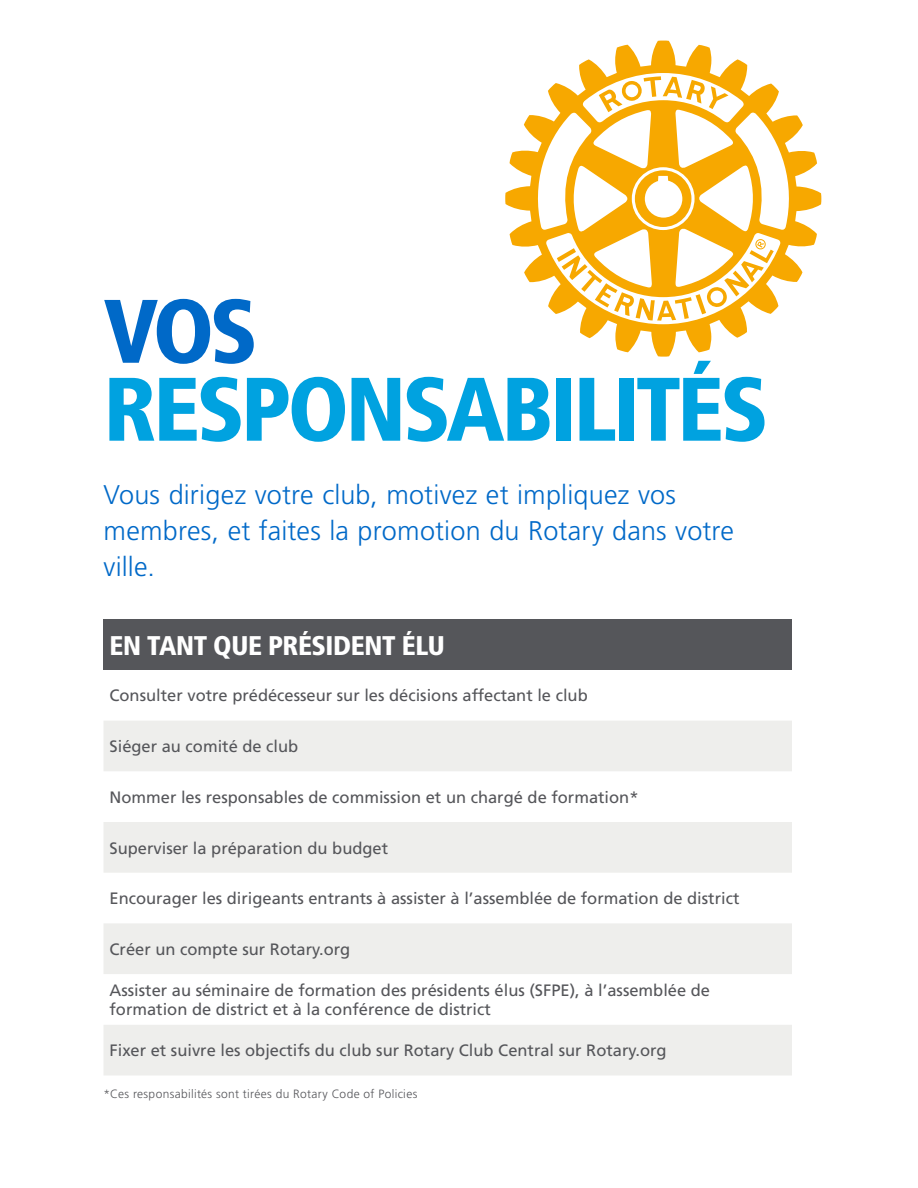
<style>
.page{position:relative;width:918px;height:1188px;background:#fff}
.page>*{position:absolute;margin:0;border:0;box-sizing:border-box;transform-origin:0 0}
.t1{font:900 condensed 90px "Frutiger LT Std";letter-spacing:-.04em;color:#00a2e0}
.t2{font:900 condensed 90px "Frutiger LT Std";color:#0069c8}
.t3{font:300 27px/36px "Frutiger LT Std";letter-spacing:.005em;color:#0069c8}
.t4{font:900 condensed 27px "Frutiger LT Std";letter-spacing:-.015em;color:#fff}
.t5{font:16.5px/19.5px "Frutiger LT Std";color:#55565a}
.t6{font:300 12px "Frutiger LT Std";letter-spacing:.03em;color:#55565a}
</style>
<div class="page">
<svg style="left:505px;top:41px;width:316px;height:316px"></svg>
<svg style="left:755px;top:239px;width:11px;height:10px"></svg>
<div style="left:104px;top:619px;width:688px;height:51px;background:#55565a"></div>
<svg style="left:104px;top:721px;width:688px;height:354px;fill:#eeeeec"></svg>
<h1 class="t2" style="left:104px;top:277px;width:156px">VOS</h1>
<h1 class="t1" style="left:104px;top:355px;width:667px">RESPONSABILITÉS</h1>
<h2 class="t3" style="left:104px;top:477px;width:632px">Vous dirigez votre club, motivez et impliquez vos membres, et faites la promotion du Rotary dans votre ville.</h2>
<h2 class="t4" style="left:110px;top:629px;width:337px">EN TANT QUE PRÉSIDENT ÉLU</h2>
<p class="t5" style="left:110px;top:686px;width:480px">Consulter votre prédécesseur sur les décisions affectant le club</p>
<p class="t5" style="left:110px;top:737px;width:190px">Siéger au comité de club</p>
<p class="t5" style="left:110px;top:787px;width:531px">Nommer les responsables de commission et un chargé de formation*</p>
<p class="t5" style="left:110px;top:838px;width:280px">Superviser la préparation du budget</p>
<p class="t5" style="left:110px;top:889px;width:631px">Encourager les dirigeants entrants à assister à l’assemblée de formation de district</p>
<p class="t5" style="left:110px;top:940px;width:242px">Créer un compte sur Rotary.org</p>
<p class="t5" style="left:110px;top:981px;width:602px">Assister au séminaire de formation des présidents élus (SFPE), à l’assemblée de formation de district et à la conférence de district</p>
<p class="t5" style="left:110px;top:1041px;width:559px">Fixer et suivre les objectifs du club sur Rotary Club Central sur Rotary.org</p>
<p class="t6" style="left:104px;top:1087px;width:315px">*Ces responsabilités sont tirées du Rotary Code of Policies</p>
</div>
